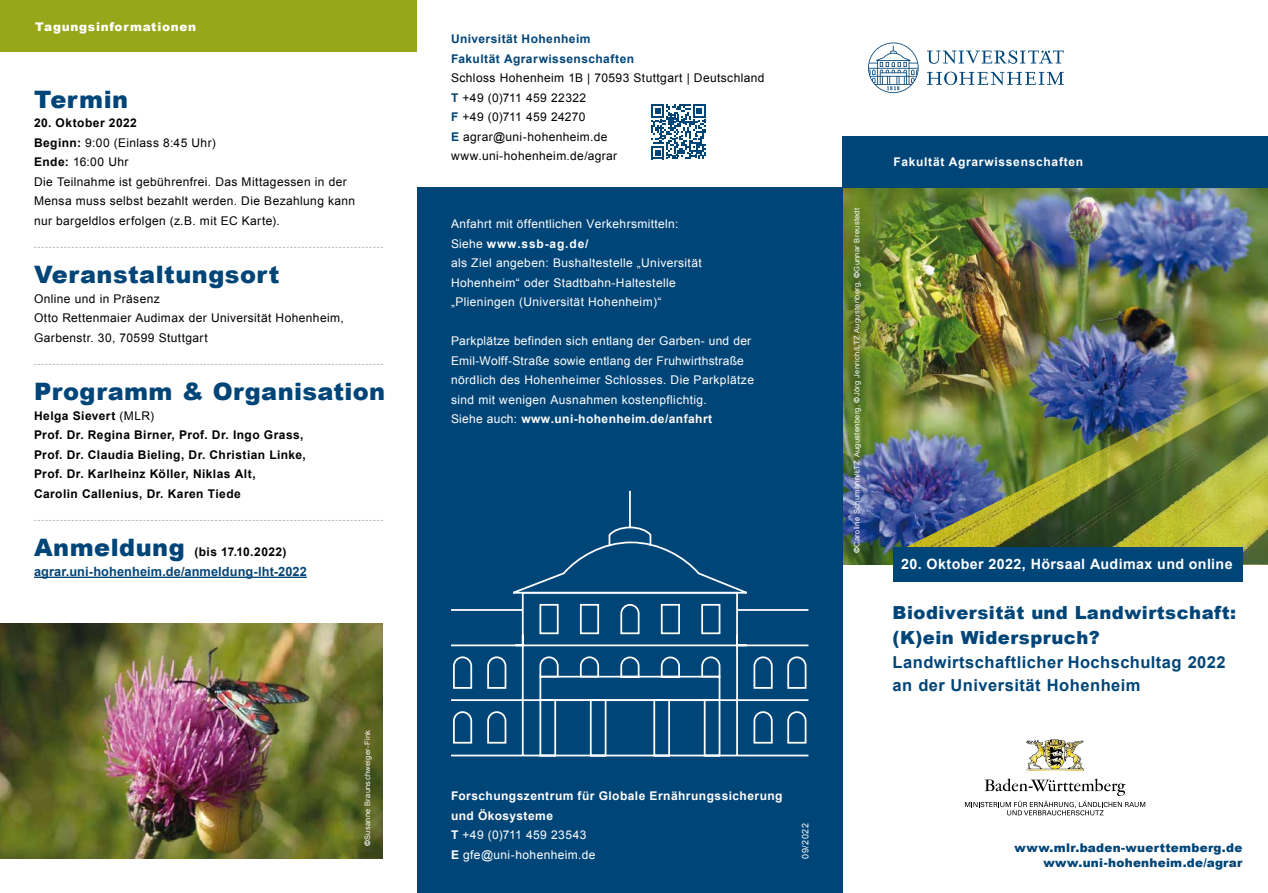
<style>
.page{position:relative;width:1268px;height:893px;background:#fff}
.page>*{position:absolute;margin:0;border:0;box-sizing:border-box;transform-origin:0 0}
.t1{font:900 24px "Arial";letter-spacing:.02em;color:#004578}
.t2{font:900 18px/25px "Arial";letter-spacing:.025em;color:#004578}
.t3{font:700 16.5px/23px "Arial";letter-spacing:.03em;color:#004578}
.t4{font:700 14.25px "Arial";letter-spacing:.025em;color:#fff}
.t5{font:700 12.75px "Arial";letter-spacing:.005em;color:#004578}
.t6{font:12px/19.5px "Arial";letter-spacing:.03em;color:#000}
.t7{font:12px/19.5px "Arial";letter-spacing:.03em;color:#fff}
.t8{font:700 12px/19.5px "Arial";letter-spacing:.035em;color:#000}
.t9{font:700 12px/19.5px "Arial";letter-spacing:.04em;color:#fff}
.t10{font:900 12px/15px "Arial";letter-spacing:.02em;color:#004578;text-align:right}
.t11{font:700 12px/19.5px "Arial";letter-spacing:.035em;color:#004578}
.t12{font:700 12px "Arial";letter-spacing:.06em;color:#fff}
.t13{font:900 12px "Arial";letter-spacing:.06em;color:#fff}
.t14{font:9px "Arial";letter-spacing:.05em;color:#fff}
.t15{font:7.5px "Arial";letter-spacing:.04em;color:#fff}
.s1{font-weight:700}
.s2{font-weight:400}
.s3{font-weight:900;font-size:24px;color:#004578}
.s4{font-family:"Univers";font-weight:700}
.s5{font-weight:700;color:#004578}
</style>
<div class="page">
<svg style="left:868px;top:43px;width:195px;height:50px"></svg>
<img style="left:842px;top:187px;width:425px;height:377px">
<div style="left:842px;top:136px;width:425px;height:51px;background:#004578"></div>
<div style="left:0;top:0;width:417px;height:51px;background:#97a719"></div>
<svg style="left:34px;top:247px;width:349px;height:1px"></svg>
<svg style="left:34px;top:364px;width:349px;height:1px"></svg>
<svg style="left:34px;top:520px;width:349px;height:1px"></svg>
<div style="left:417px;top:187px;width:425px;height:706px;background:#004578"></div>
<svg style="left:451px;top:609px;width:358px;height:148px"></svg>
<svg style="left:452px;top:490px;width:355px;height:254px"></svg>
<hr style="left:34px;top:577px;width:273px;height:1px;background:#004578">
<img style="left:0;top:624px;width:383px;height:235px">
<svg style="left:651px;top:104px;width:54px;height:55px"></svg>
<img style="left:1026px;top:740px;width:58px;height:31px">
<svg style="left:964px;top:779px;width:180px;height:36px"></svg>
<img style="left:893px;top:367px;width:374px;height:197px">
<div style="left:893px;top:547px;width:349px;height:34px;background:#004578"></div>
<img style="left:842px;top:187px;width:221px;height:221px;border-radius:110px">
<p class="t13" style="left:35px;top:18px;width:162px">Tagungsinformationen</p>
<h1 class="t1" style="left:34px;top:82px;width:96px">Termin</h1>
<p class="t6" style="left:34px;top:114px;width:323px"><span class="s1">20. Oktober 2022<br>Beginn:</span> 9:00 (Einlass 8:45 Uhr)<br><span class="s1">Ende:</span> 16:00 Uhr<br>Die Teilnahme ist gebührenfrei. Das Mittagessen in der Mensa muss selbst bezahlt werden. Die Bezahlung kann nur bargeldlos erfolgen (z.B. mit EC Karte).</p>
<h1 class="t1" style="left:34px;top:257px;width:247px">Veranstaltungsort</h1>
<p class="t6" style="left:34px;top:289px;width:311px">Online und in Präsenz<br>Otto Rettenmaier Audimax der Universität Hohenheim,<br>Garbenstr. 30, 70599 Stuttgart</p>
<h1 class="t1" style="left:34px;top:374px;width:352px">Programm &amp; Organisation</h1>
<p class="t8" style="left:34px;top:406px;width:273px">Helga Sievert <span class="s2">(MLR)<br></span>Prof. Dr. Regina Birner, Prof. Dr. Ingo Grass, Prof. Dr. Claudia Bieling, Dr. Christian Linke, Prof. Dr. Karlheinz Köller, Niklas Alt,<br>Carolin Callenius, Dr. Karen Tiede</p>
<p class="t8" style="left:34px;top:543px;width:254px"><span class="s3">Anmeldung</span> (bis 17.10.2022)</p>
<p class="t5" style="left:34px;top:563px;width:274px">agrar.uni-hohenheim.de/anmeldung-lht-2022</p>
<p class="t15" style="left:362px;top:846px;width:118px;rotate:-90deg"><span class="s4">©</span>Susanne Braunschweiger-Fink</p>
<p class="t11" style="left:451px;top:29px;width:184px">Universität Hohenheim<br>Fakultät Agrarwissenschaften</p>
<p class="t6" style="left:451px;top:68px;width:315px">Schloss Hohenheim 1B | 70593 Stuttgart | Deutschland<br><span class="s5">T</span> +49 (0)711 459 22322<br><span class="s5">F</span> +49 (0)711 459 24270<br><span class="s5">E</span> agrar@uni-hohenheim.de www.uni-hohenheim.de/agrar</p>
<p class="t7" style="left:451px;top:214px;width:252px">Anfahrt mit öffentlichen Verkehrsmitteln:<br>Siehe <span class="s1">www.ssb-ag.de/<br></span>als Ziel angeben: Bushaltestelle „Universität Hohenheim“ oder Stadtbahn-Haltestelle „Plieningen (Universität Hohenheim)“</p>
<p class="t7" style="left:451px;top:331px;width:304px">Parkplätze befinden sich entlang der Garben- und der Emil-Wolff-Straße sowie entlang der Fruhwirthstraße nördlich des Hohenheimer Schlosses. Die Parkplätze sind mit wenigen Ausnahmen kostenpflichtig.<br>Siehe auch: <span class="s1">www.uni-hohenheim.de/anfahrt</span></p>
<p class="t9" style="left:451px;top:786px;width:333px">Forschungszentrum für Globale Ernährungssicherung und Ökosysteme<br>T <span class="s2">+49 (0)711 459 23543<br></span>E <span class="s2">gfe@uni-hohenheim.de</span></p>
<p class="t14" style="left:799px;top:859px;width:37px;rotate:-90deg">09/2022</p>
<p class="t15" style="left:851px;top:553px;width:347px;rotate:-90deg"><span class="s4">©</span>Caroline Schumann/LTZ Augustenberg, <span class="s4">©</span>Jörg Jenrich/LTZ Augustenberg, <span class="s4">©</span>Gunnar Breustedt</p>
<p class="t12" style="left:893px;top:154px;width:191px">Fakultät Agrarwissenschaften</p>
<p class="t4" style="left:901px;top:555px;width:333px">20. Oktober 2022, Hörsaal Audimax und online</p>
<h2 class="t2" style="left:892px;top:599px;width:345px">Biodiversität und Landwirtschaft: (K)ein Widerspruch?</h2>
<h3 class="t3" style="left:892px;top:650px;width:334px">Landwirtschaftlicher Hochschultag 2022 an der Universität Hohenheim</h3>
<p class="t10" style="left:1014px;top:840px;width:229px">www.mlr.baden-wuerttemberg.de www.uni-hohenheim.de/agrar</p>
</div>
